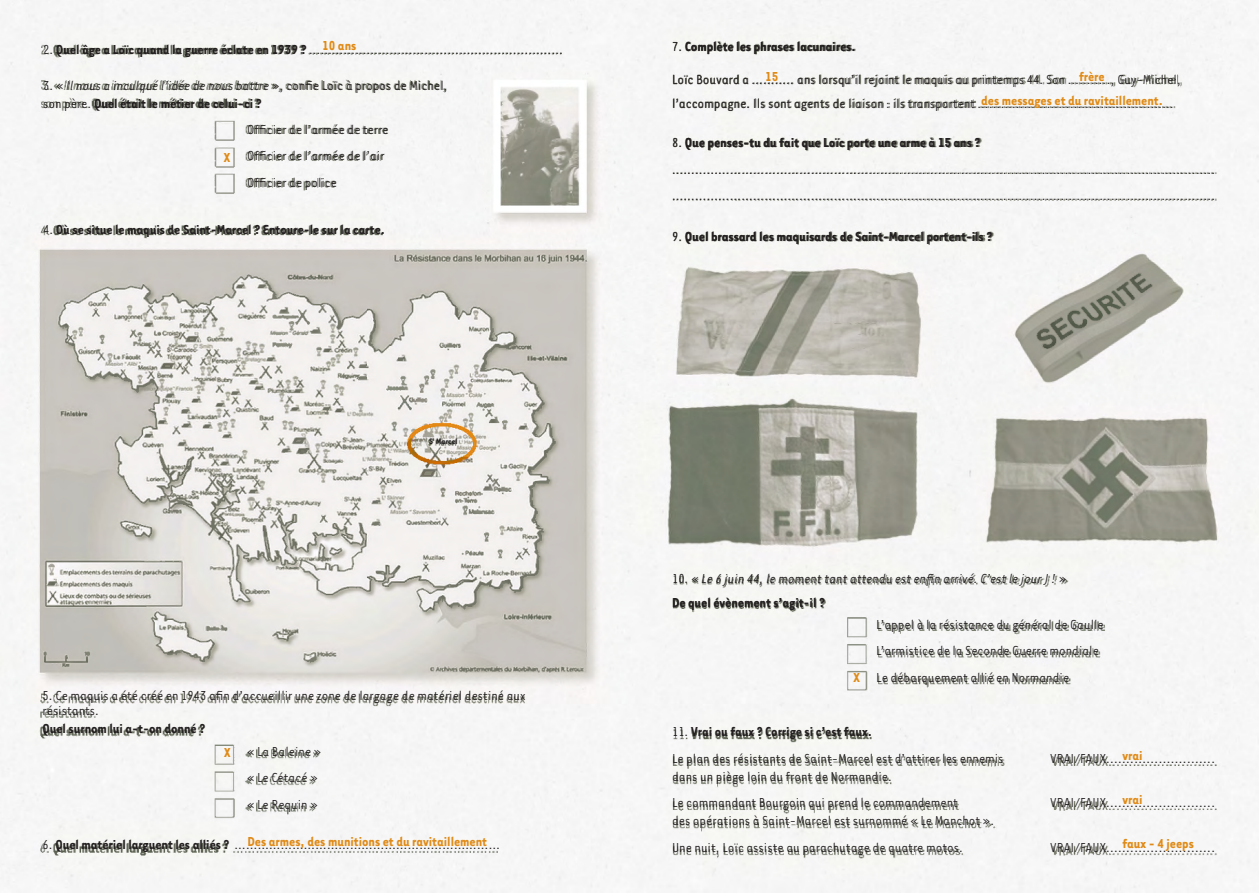
<style>
.page{position:relative;width:1259px;height:893px;background:#fff}
.page>*{position:absolute;margin:0;border:0;box-sizing:border-box;transform-origin:0 0}
.t1{font:15px/26.5px "Tarzana Narrow";color:#231f20}
.t2{font:700 15px "Tarzana Narrow";color:#231f20}
.t3{font:700 15px/24px "Tarzana Narrow";color:#e08b18}
.t4{font:italic 15px/24px "Tarzana Narrow";color:#231f20}
.t5{font:700 9.15px "Tarzana Narrow";color:#231f20}
.s1{font-weight:400}
.s2{font-style:italic}
.s3{font-weight:700}
.s4{font-style:normal}
.s5{font-weight:700;font-style:normal}
</style>
<div class="page">
<img style="left:0;top:0;width:1259px;height:893px">
<p class="t3" style="left:322px;top:33px;width:36px">10 ans</p>
<p class="t2" style="left:43px;top:40px;width:522px"><span class="s1">2.</span> Quel âge a Loïc quand la guerre éclate en 1939 ? <span class="s1">…………………………………………………………</span></p>
<p class="t1" style="left:43px;top:75px;width:406px;line-height:18px">3. « <span class="s2">Il nous a inculqué l’idée de nous battre</span> », confie Loïc à propos de Michel, son père. <span class="s3">Quel était le métier de celui-ci ?</span></p>
<p class="t3" style="left:224px;top:144px;width:8px">X</p>
<p class="t1" style="left:247px;top:115px;width:143px">Officier de l’armée de terre<br>Officier de l’armée de l’air<br>Officier de police</p>
<p class="t2" style="left:43px;top:220px;width:344px"><span class="s1">4.</span> Où se situe le maquis de Saint-Marcel ? Entoure-le sur la carte.</p>
<p class="t5" style="left:429px;top:436px;width:30px">S<sup>t</sup> Marcel</p>
<p class="t1" style="left:43px;top:688px;width:485px;line-height:15px">5. Ce maquis a été créé en 1943 afin d’accueillir une zone de largage de matériel destiné aux résistants.</p>
<p class="t2" style="left:43px;top:719px;width:164px">Quel surnom lui a-t-on donné ?</p>
<p class="t3" style="left:224px;top:740px;width:8px">X</p>
<p class="t1" style="left:247px;top:737px;width:76px">« La Baleine » « Le Cétacé » « Le Requin »</p>
<p class="t3" style="left:247px;top:828px;width:241px">Des armes, des munitions et du ravitaillement</p>
<p class="t2" style="left:43px;top:835px;width:459px"><span class="s1">6.</span> Quel matériel larguent les alliés ? <span class="s1">……………………………………………………………</span></p>
<p class="t1" style="left:672px;top:30px;width:510px;line-height:32.5px">7. <span class="s3">Complète les phrases lacunaires.<br></span>Loïc Bouvard a ……….. ans lorsqu’il rejoint le maquis au printemps 44. Son ……….., Guy-Michel,</p>
<p class="t1" style="left:672px;top:89px;width:503px">l’accompagne. Ils sont agents de liaison : ils transportent ……………………………………………</p>
<p class="t3" style="left:765px;top:64px;width:15px">15</p>
<p class="t3" style="left:981px;top:64px;width:183px;text-indent:98px">frère<br>des messages et du ravitaillement.</p>
<p class="t1" style="left:672px;top:129px;width:545px">8. <span class="s3">Que penses-tu du fait que Loïc porte une arme à 15 ans ? </span>……………………………………………………………………………………………………….………………….. ……………………………………………………………………………………………………….…………………..</p>
<p class="t2" style="left:672px;top:227px;width:322px"><span class="s1">9.</span> Quel brassard les maquisards de Saint-Marcel portent-ils ?</p>
<p class="t4" style="left:672px;top:565px;width:396px"><span class="s4">10. «</span> Le 6 juin 44, le moment tant attendu est enfin arrivé. C’est le jour J ! <span class="s4">»<br></span><span class="s5">De quel évènement s’agit-il ?</span></p>
<p class="t3" style="left:853px;top:665px;width:8px">X</p>
<p class="t1" style="left:876px;top:610px;width:229px">L’appel à la résistance du général de Gaulle<br>L’armistice de la Seconde Guerre mondiale<br>Le débarquement allié en Normandie</p>
<p class="t1" style="left:672px;top:718px;width:333px">11. <span class="s3">Vrai ou faux ? Corrige si c’est faux.<br></span>Le plan des résistants de Saint-Marcel est d’attirer les ennemis</p>
<p class="t1" style="left:672px;top:762px;width:287px">dans un piège loin du front de Normandie.<br>Le commandant Bourgoin qui prend le commandement</p>
<p class="t1" style="left:672px;top:807px;width:324px">des opérations à Saint-Marcel est surnommé « Le Manchot ».<br>Une nuit, Loïc assiste au parachutage de quatre motos.</p>
<p class="t3" style="left:1122px;top:743px;width:22px">vrai</p>
<p class="t3" style="left:1122px;top:787px;width:22px">vrai</p>
<p class="t3" style="left:1122px;top:831px;width:73px">faux - 4 jeeps</p>
<p class="t1" style="left:1050px;top:744px;width:167px">VRAI/FAUX...........................</p>
<p class="t1" style="left:1050px;top:789px;width:167px">VRAI/FAUX...........................</p>
<p class="t1" style="left:1050px;top:833px;width:167px">VRAI/FAUX...........................</p>
</div>
